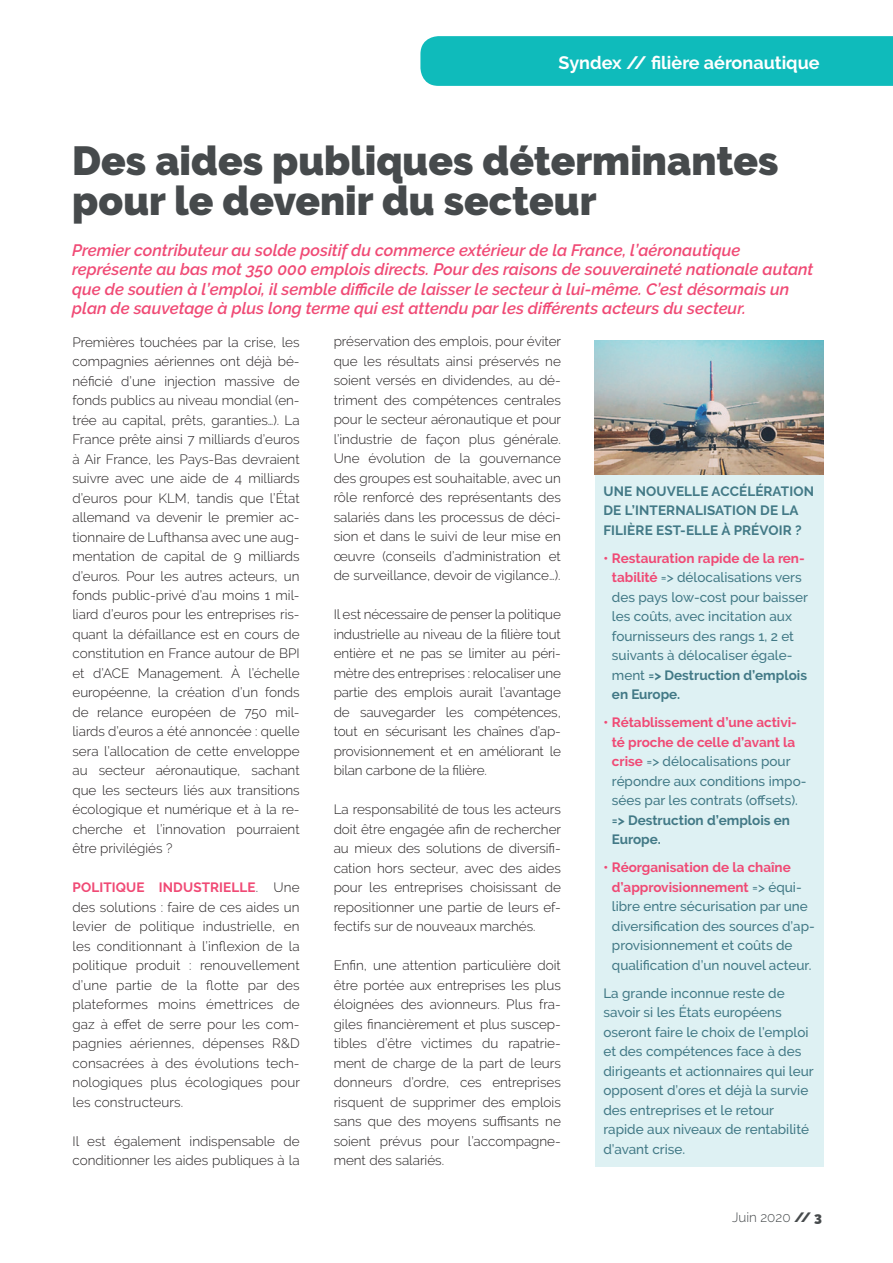
<style>
.page{position:relative;width:893px;height:1263px;background:#fff}
.page>*{position:absolute;margin:0;border:0;box-sizing:border-box;transform-origin:0 0}
.t1{font:900 40.5px/40.5px "Raleway";color:#464a4c}
.t2{font:700 18px "Raleway";color:#fff}
.t3{font:italic 600 16.5px/19.5px "Raleway";color:#f04a75}
.t4{font:300 13.5px/19.5px "Raleway";color:#231f20;text-align:justify}
.t5{font:500 13.5px/19.5px "Raleway";color:#427986}
.t6{font:700 13.5px/19.5px "Raleway";letter-spacing:.01em;color:#427986}
.t7{font:300 13.5px "Raleway";color:#464a4c}
.s1{font-weight:700;color:#f04a75}
.s2{font-weight:700}
.s3{font-weight:900}
</style>
<div class="page">
<div style="left:420px;top:36px;width:473px;height:50px;background:#0fbbbb"></div>
<div style="left:595px;top:340px;width:228px;height:826px;background:#def1f3"></div>
<img style="left:595px;top:340px;width:228px;height:135px">
<h2 class="t2" style="left:559px;top:53px;width:262px">Syndex // filière aéronautique</h2>
<h1 class="t1" style="left:72px;top:140px;width:708px">Des aides publiques déterminantes pour le devenir du secteur</h1>
<p class="t3" style="left:72px;top:240px;width:743px">Premier contributeur au solde positif du commerce extérieur de la France, l’aéronautique représente au bas mot 350 000 emplois directs. Pour des raisons de souveraineté nationale autant que de soutien à l’emploi, il semble difficile de laisser le secteur à lui-même. C’est désormais un plan de sauvetage à plus long terme qui est attendu par les différents acteurs du secteur.</p>
<p class="t4" style="left:72px;top:332px;width:229px">Premières touchées par la crise, les compagnies aériennes ont déjà bé&shy;néficié d’une injection massive de fonds publics au niveau mondial (en&shy;trée au capital, prêts, garanties…). La France prête ainsi 7 milliards d’euros à Air France, les Pays-Bas devraient suivre avec une aide de 4 milliards d’euros pour KLM, tandis que l’État allemand va devenir le premier ac&shy;tionnaire de Lufthansa avec une aug&shy;mentation de capital de 9 milliards d’euros. Pour les autres acteurs, un fonds public-privé d’au moins 1 mil&shy;liard d’euros pour les entreprises ris&shy;quant la défaillance est en cours de constitution en France autour de BPI et d’ACE Management. À l’échelle européenne, la création d’un fonds de relance européen de 750 mil&shy;liards d’euros a été annoncée : quelle sera l’allocation de cette enveloppe au secteur aéronautique, sachant que les secteurs liés aux transitions écologique et numérique et à la re&shy;cherche et l’innovation pourraient être privilégiés ?</p>
<p class="t4" style="left:72px;top:878px;width:229px"><span class="s1">POLITIQUE INDUSTRIELLE</span>. Une des solutions : faire de ces aides un levier de politique industrielle, en les conditionnant à l’inflexion de la politique produit : renouvellement d’une partie de la flotte par des plateformes moins émettrices de gaz à effet de serre pour les com&shy;pagnies aériennes, dépenses R&amp;D consacrées à des évolutions tech&shy;nologiques plus écologiques pour les constructeurs.</p>
<p class="t4" style="left:72px;top:1131px;width:229px">Il est également indispensable de conditionner les aides publiques à la</p>
<p class="t4" style="left:334px;top:332px;width:229px">préservation des emplois, pour éviter que les résultats ainsi préservés ne soient versés en dividendes, au dé&shy;triment des compétences centrales pour le secteur aéronautique et pour l’industrie de façon plus générale.<br>Une évolution de la gouvernance des groupes est souhaitable, avec un rôle renforcé des représentants des salariés dans les processus de déci&shy;sion et dans le suivi de leur mise en œuvre (conseils d’administration et de surveillance, devoir de vigilance…).</p>
<p class="t4" style="left:334px;top:605px;width:229px">Il est nécessaire de penser la politique industrielle au niveau de la filière tout entière et ne pas se limiter au péri&shy;mètre des entreprises : relocaliser une partie des emplois aurait l’avantage de sauvegarder les compétences, tout en sécurisant les chaînes d’ap&shy;provisionnement et en améliorant le bilan carbone de la filière.</p>
<p class="t4" style="left:334px;top:800px;width:229px">La responsabilité de tous les acteurs doit être engagée afin de rechercher au mieux des solutions de diversifi&shy;cation hors secteur, avec des aides pour les entreprises choisissant de repositionner une partie de leurs ef&shy;fectifs sur de nouveaux marchés.</p>
<p class="t4" style="left:334px;top:956px;width:229px">Enfin, une attention particulière doit être portée aux entreprises les plus éloignées des avionneurs. Plus fra&shy;giles financièrement et plus suscep&shy;tibles d’être victimes du rapatrie&shy;ment de charge de la part de leurs donneurs d’ordre, ces entreprises risquent de supprimer des emplois sans que des moyens suffisants ne soient prévus pour l’accompagne&shy;ment des salariés.</p>
<p class="t6" style="left:603px;top:481px;width:212px">UNE NOUVELLE ACCÉLÉRATION<br>DE L’INTERNALISATION DE LA<br>FILIÈRE EST-ELLE À PRÉVOIR ?</p>
<p class="t5" style="left:612px;top:548px;width:197px;text-indent:-9px"><span class="s1">• Restauration rapide de la ren&shy;tabilité</span> =&gt; délocalisations vers des pays low-cost pour baisser les coûts, avec incitation aux fournisseurs des rangs 1, 2 et suivants à délocaliser égale&shy;ment <span class="s2">=&gt; Destruction d’emplois en Europe.</span></p>
<p class="t5" style="left:612px;top:713px;width:196px;text-indent:-9px"><span class="s1">• Rétablissement d’une activi&shy;té proche de celle d’avant la crise</span> =&gt; délocalisations pour répondre aux conditions impo&shy;sées par les contrats (offsets).</p>
<p class="t6" style="left:612px;top:810px;width:180px">=&gt; Destruction d’emplois en<br>Europe.</p>
<p class="t5" style="left:612px;top:858px;width:204px;text-indent:-9px"><span class="s1">• Réorganisation de la chaîne d’approvisionnement</span> =&gt; équi&shy;libre entre sécurisation par une diversification des sources d’ap&shy;provisionnement et coûts de qualification d’un nouvel acteur.</p>
<p class="t5" style="left:603px;top:983px;width:212px">La grande inconnue reste de savoir si les États européens oseront faire le choix de l’emploi et des compétences face à des dirigeants et actionnaires qui leur opposent d’ores et déjà la survie des entreprises et le retour rapide aux niveaux de rentabilité d’avant crise.</p>
<p class="t7" style="left:732px;top:1209px;width:92px">Juin 2020 <span class="s3">// 3</span></p>
</div>
